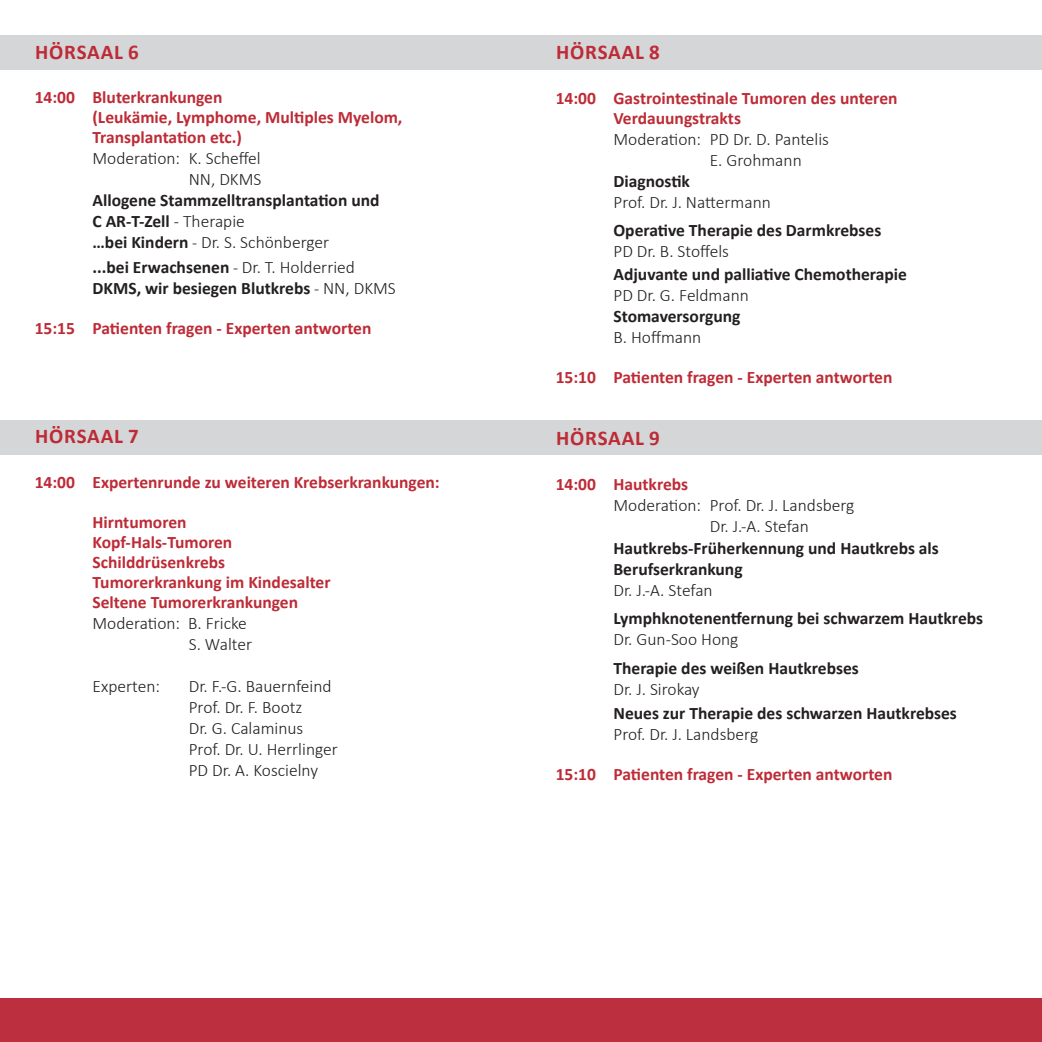
<style>
.page{position:relative;width:1042px;height:1042px;background:#fff}
.page>*{position:absolute;margin:0;border:0;box-sizing:border-box;transform-origin:0 0}
.t1{font:700 21px "Calibri";letter-spacing:.04em;color:#bd2b36}
.t2{font:700 17.5px/19.9px "Calibri";color:#bd2b36}
.t3{font:700 17.5px/21px "Calibri";color:#231f20}
.t4{font:300 17.5px/21px "Calibri";color:#231f20}
.s1{font-weight:300}
.s2{font-weight:300;font-size:16.62px}
</style>
<div class="page">
<div style="left:0;top:998px;width:1042px;height:44px;background:#bc2f3e"></div>
<div style="left:0;top:420px;width:1042px;height:35px;background:#d5d6d8"></div>
<div style="left:0;top:35px;width:1042px;height:34px;background:#d5d6d8"></div>
<p class="t1" style="left:35px;top:39px;width:105px">HÖRSAAL 6</p>
<p class="t2" style="left:92px;top:88px;width:311px;text-indent:-58px">14:00 Bluterkrankungen<br>(Leukämie, Lymphome, Multiples Myelom,<br>Transplantation etc.)</p>
<p class="t4" style="left:92px;top:147px;width:170px;text-align:right">Moderation: K. Scheffel<br>NN, DKMS</p>
<p class="t3" style="left:92px;top:190px;width:289px">Allogene Stammzelltransplantation und<br>C AR-T-Zell <span class="s1">- Therapie<br></span>…bei Kindern <span class="s2">-</span> <span class="s1">Dr. S. Schönberger</span></p>
<p class="t3" style="left:92px;top:256px;width:305px">...bei Erwachsenen <span class="s2">-</span> <span class="s1">Dr. T. Holderried<br></span>DKMS, wir besiegen Blutkrebs <span class="s2">-</span> <span class="s1">NN, DKMS</span></p>
<p class="t2" style="left:35px;top:318px;width:338px">15:15 Patienten fragen - Experten antworten</p>
<p class="t1" style="left:35px;top:423px;width:105px">HÖRSAAL 7</p>
<p class="t2" style="left:35px;top:472px;width:406px">14:00 Expertenrunde zu weiteren Krebserkrankungen:</p>
<p class="t2" style="left:92px;top:512px;width:240px">Hirntumoren<br>Kopf-Hals-Tumoren<br>Schilddrüsenkrebs<br>Tumorerkrankung im Kindesalter<br>Seltene Tumorerkrankungen</p>
<p class="t4" style="left:189px;top:611px;width:65px;text-indent:-96px">Moderation: B. Fricke<br>S. Walter</p>
<p class="t4" style="left:92px;top:674px;width:69px">Experten:</p>
<p class="t4" style="left:189px;top:674px;width:151px">Dr. F.-G. Bauernfeind<br>Prof. Dr. F. Bootz<br>Dr. G. Calaminus<br>Prof. Dr. U. Herrlinger<br>PD Dr. A. Koscielny</p>
<p class="t1" style="left:556px;top:39px;width:105px">HÖRSAAL 8</p>
<p class="t2" style="left:613px;top:88px;width:285px;text-indent:-58px">14:00 Gastrointestinale Tumoren des unteren<br>Verdauungstrakts</p>
<p class="t4" style="left:710px;top:128px;width:121px;text-indent:-96px">Moderation: PD Dr. D. Pantelis<br>E. Grohmann</p>
<p class="t3" style="left:613px;top:171px;width:78px">Diagnostik</p>
<p class="t4" style="left:613px;top:191px;width:159px">Prof. Dr. J. Nattermann</p>
<p class="t3" style="left:613px;top:220px;width:269px">Operative Therapie des Darmkrebses</p>
<p class="t4" style="left:613px;top:240px;width:117px">PD Dr. B. Stoffels</p>
<p class="t3" style="left:613px;top:263px;width:295px">Adjuvante und palliative Chemotherapie</p>
<p class="t4" style="left:613px;top:283px;width:137px">PD Dr. G. Feldmann</p>
<p class="t3" style="left:613px;top:305px;width:128px">Stomaversorgung</p>
<p class="t4" style="left:613px;top:325px;width:89px">B. Hoffmann</p>
<p class="t2" style="left:556px;top:367px;width:338px">15:10 Patienten fragen - Experten antworten</p>
<p class="t1" style="left:556px;top:425px;width:105px">HÖRSAAL 9</p>
<p class="t2" style="left:556px;top:474px;width:134px">14:00 Hautkrebs</p>
<p class="t4" style="left:710px;top:493px;width:146px;text-indent:-96px">Moderation: Prof. Dr. J. Landsberg<br>Dr. J.-A. Stefan</p>
<p class="t3" style="left:613px;top:538px;width:327px">Hautkrebs-Früherkennung und Hautkrebs als<br>Berufserkrankung</p>
<p class="t4" style="left:613px;top:579px;width:101px">Dr. J.-A. Stefan</p>
<p class="t3" style="left:613px;top:608px;width:371px">Lymphknotenentfernung bei schwarzem Hautkrebs</p>
<p class="t4" style="left:613px;top:628px;width:126px">Dr. Gun-Soo Hong</p>
<p class="t3" style="left:613px;top:657px;width:247px">Therapie des weißen Hautkrebses</p>
<p class="t4" style="left:613px;top:677px;width:88px">Dr. J. Sirokay</p>
<p class="t3" style="left:613px;top:703px;width:345px">Neues zur Therapie des schwarzen Hautkrebses</p>
<p class="t4" style="left:613px;top:723px;width:146px">Prof. Dr. J. Landsberg</p>
<p class="t2" style="left:556px;top:764px;width:338px">15:10 Patienten fragen - Experten antworten</p>
</div>
